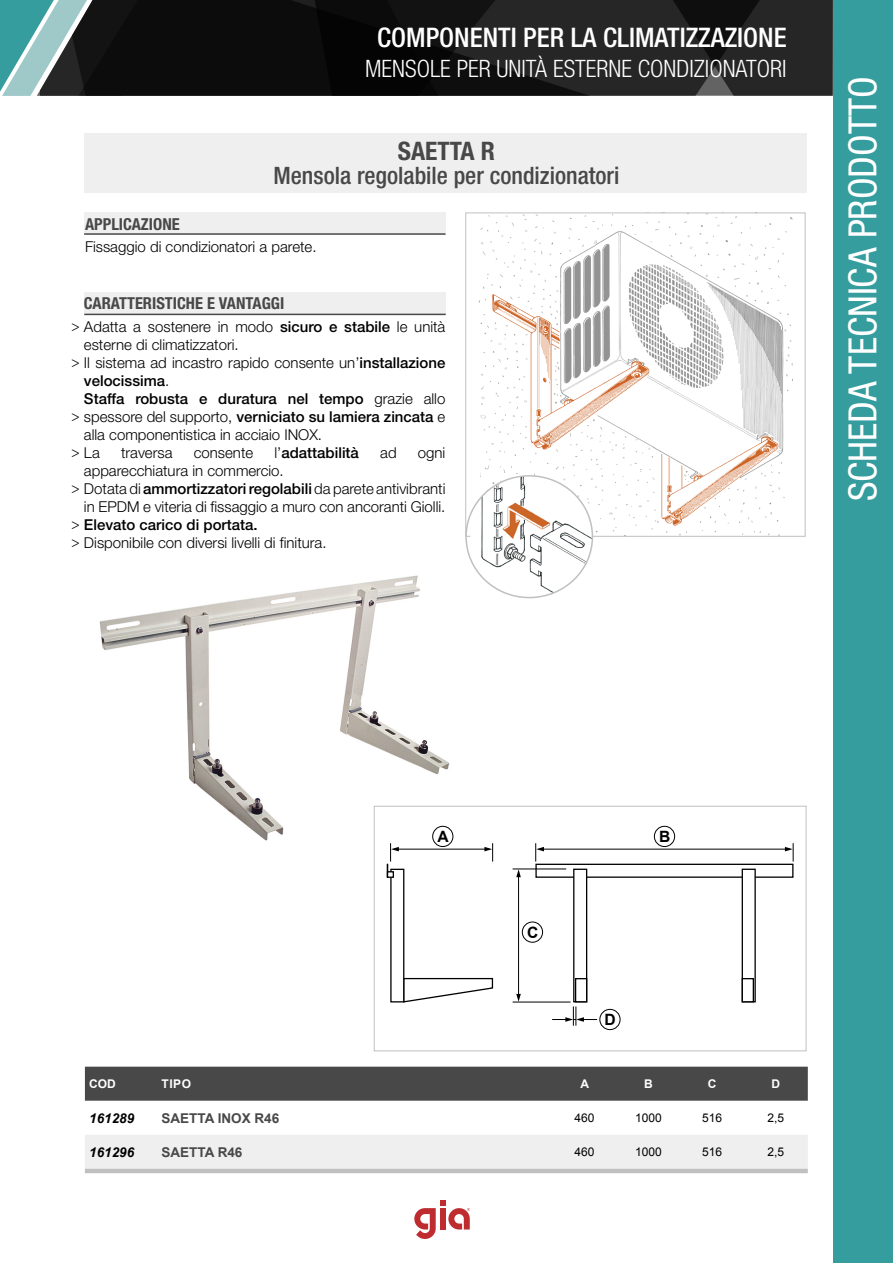
<style>
.page{position:relative;width:893px;height:1263px;background:#fff}
.page>*{position:absolute;margin:0;border:0;box-sizing:border-box;transform-origin:0 0}
.t1{font:condensed 39px "Helvetica Neue LT Std";color:#fff}
.t2{font:500 condensed 27px "Helvetica Neue LT Std";color:#fff}
.t3{font:700 condensed 25.5px "Helvetica Neue LT Std";color:#484848}
.t4{font:300 condensed 24px "Helvetica Neue LT Std";color:#fff}
.t5{font:500 condensed 24px "Helvetica Neue LT Std";color:#484848}
.t6{font:700 condensed 16.5px "Helvetica Neue LT Std";color:#484848}
.t7{font:700 15.6px "Arial";color:#000}
.Stile_di_paragrafo_1{font:300 15px "Helvetica Neue LT Std";color:#000;scale:.9 1}
.Stile_di_paragrafo_1-2{font:300 15px "Helvetica Neue LT Std";color:#000}
.Stile_di_paragrafo_1-3{font:500 15px "Helvetica Neue LT Std";color:#000}
.t8{font:700 13.5px "Arial";color:#484848}
.t9{font:italic 700 13.5px "Arial";color:#000}
.t10{font:12px "Arial";color:#000}
.t11{font:700 12px "Arial";letter-spacing:.05em;color:#fff}
.s1{font-weight:300}
.s2{font-weight:500}
</style>
<div class="page">
<svg style="left:87px;top:0;width:741px;height:96px;background:#171717"></svg>
<div style="left:833px;top:0;width:60px;height:1263px;background:#359d9d"></div>
<svg style="left:414px;top:1200px;width:56px;height:39px"></svg>
<svg style="left:0;top:0;width:87px;height:96px;background:#699696"></svg>
<img style="left:99px;top:575px;width:388px;height:281px">
<img style="left:479px;top:215px;width:314px;height:320px">
<div style="left:465px;top:213px;width:340px;height:324px;border:1px solid #c0c0c0"></div>
<div style="left:535px;top:864px;width:258px;height:14px;background:#fff;border:1px solid #000"></div>
<div style="left:573px;top:869px;width:14px;height:133px;background:#fff;border:1px solid #000"></div>
<div style="left:575px;top:978px;width:12px;height:24px;background:#fff;border:1px solid #000"></div>
<div style="left:742px;top:869px;width:14px;height:133px;background:#fff;border:1px solid #000"></div>
<div style="left:742px;top:978px;width:12px;height:24px;background:#fff;border:1px solid #000"></div>
<svg style="left:402px;top:977px;width:92px;height:26px"></svg>
<div style="left:390px;top:869px;width:14px;height:133px;background:#fff;border:1px solid #000"></div>
<hr style="left:513px;top:869px;width:53px;height:1px;background:#000">
<hr style="left:513px;top:1002px;width:58px;height:1px;background:#000">
<hr style="left:518px;top:871px;width:1px;height:125px;background:#000">
<svg style="left:516px;top:994px;width:5px;height:8px"></svg>
<svg style="left:516px;top:869px;width:5px;height:8px"></svg>
<hr style="left:543px;top:849px;width:244px;height:1px;background:#000">
<svg style="left:535px;top:843px;width:9px;height:18px"></svg>
<svg style="left:785px;top:843px;width:9px;height:18px"></svg>
<div style="left:654px;top:826px;width:21px;height:21px;border:1px solid #000;border-radius:50%"></div>
<hr style="left:398px;top:849px;width:88px;height:1px;background:#000">
<svg style="left:387px;top:843px;width:12px;height:35px"></svg>
<svg style="left:484px;top:843px;width:9px;height:18px"></svg>
<div style="left:432px;top:826px;width:21px;height:21px;border:1px solid #000;border-radius:50%"></div>
<div style="left:522px;top:922px;width:21px;height:20px;border:1px solid #000;border-radius:50%"></div>
<svg style="left:552px;top:1006px;width:45px;height:20px"></svg>
<div style="left:599px;top:1009px;width:21px;height:21px;border:1px solid #000;border-radius:50%"></div>
<div style="left:374px;top:806px;width:432px;height:245px;border:1px solid #c0c0c0"></div>
<div style="left:85px;top:1067px;width:723px;height:34px;background:#484848"></div>
<svg style="left:85px;top:1135px;width:723px;height:38px"></svg>
<img style="left:470px;top:476px;width:122px;height:121px">
<div style="left:84px;top:213px;width:362px;height:21px;background:#efefef"></div>
<div style="left:84px;top:292px;width:362px;height:21px;background:#efefef"></div>
<div style="left:84px;top:134px;width:723px;height:59px;background:#efefef"></div>
<hr style="left:84px;top:314px;width:362px;height:1px;background:#484848">
<hr style="left:84px;top:233px;width:362px;height:2px;background:#484848">
<div style="left:289px;top:788px;width:72px;height:73px;background:#fff"></div>
<p class="t2" style="left:377px;top:21px;width:411px">COMPONENTI PER LA CLIMATIZZAZIONE</p>
<p class="t4" style="left:365px;top:55px;width:423px">MENSOLE PER UNITÀ ESTERNE CONDIZIONATORI</p>
<p class="t3" style="left:398px;top:135px;width:99px">SAETTA R</p>
<p class="t5" style="left:274px;top:161px;width:347px">Mensola regolabile per condizionatori</p>
<p class="t6" style="left:85px;top:214px;width:96px">APPLICAZIONE</p>
<p class="Stile_di_paragrafo_1-2" style="left:85px;top:238px;width:233px">Fissaggio di condizionatori a parete.</p>
<p class="t6" style="left:84px;top:293px;width:202px">CARATTERISTICHE E VANTAGGI</p>
<p class="Stile_di_paragrafo_1-2" style="left:84px;top:335px;width:156px">esterne di climatizzatori.</p>
<p class="Stile_di_paragrafo_1-3" style="left:84px;top:371px;width:87px">velocissima<span class="s1">.</span></p>
<p class="Stile_di_paragrafo_1-3" style="left:84px;top:389px;width:363px">Staffa robusta e duratura nel tempo <span class="s1">grazie allo</span></p>
<p class="Stile_di_paragrafo_1-2" style="left:84px;top:425px;width:240px">alla componentistica in acciaio INOX.</p>
<p class="Stile_di_paragrafo_1-2" style="left:121px;top:443px;width:53px">traversa</p>
<p class="Stile_di_paragrafo_1-2" style="left:194px;top:443px;width:61px">consente</p>
<p class="Stile_di_paragrafo_1-3" style="left:274px;top:443px;width:86px"><span class="s1">l’</span>adattabilità</p>
<p class="Stile_di_paragrafo_1-2" style="left:380px;top:443px;width:18px">ad</p>
<p class="Stile_di_paragrafo_1-2" style="left:418px;top:443px;width:29px">ogni</p>
<p class="Stile_di_paragrafo_1-2" style="left:84px;top:461px;width:201px">apparecchiatura in commercio.</p>
<p class="Stile_di_paragrafo_1-2" style="left:84px;top:497px;width:363px">in EPDM e viteria di fissaggio a muro con ancoranti Giolli.</p>
<p class="Stile_di_paragrafo_1" style="left:71px;top:317px;width:417px">&gt; Adatta a sostenere in modo <span class="s2">sicuro e stabile</span> le unità</p>
<p class="Stile_di_paragrafo_1" style="left:71px;top:353px;width:417px">&gt; Il sistema ad incastro rapido consente un’<span class="s2">installazione</span></p>
<p class="Stile_di_paragrafo_1-3" style="left:71px;top:407px;width:376px"><span class="s1">&gt; spessore del supporto,</span> verniciato su lamiera zincata <span class="s1">e</span></p>
<p class="Stile_di_paragrafo_1" style="left:71px;top:443px;width:33px">&gt; La</p>
<p class="Stile_di_paragrafo_1" style="left:71px;top:479px;width:417px">&gt; Dotata di <span class="s2">ammortizzatori regolabili</span> da parete antivibranti</p>
<p class="Stile_di_paragrafo_1-3" style="left:71px;top:515px;width:188px"><span class="s1">&gt;</span> Elevato carico di portata.</p>
<p class="Stile_di_paragrafo_1" style="left:71px;top:533px;width:285px">&gt; Disponibile con diversi livelli di finitura.</p>
<p class="t1" style="left:840px;top:501px;width:426px;rotate:-90deg">SCHEDA TECNICA PRODOTTO</p>
<p class="t7" style="left:437px;top:826px;width:13px">A</p>
<p class="t7" style="left:659px;top:826px;width:13px">B</p>
<p class="t7" style="left:527px;top:922px;width:13px">C</p>
<p class="t7" style="left:605px;top:1009px;width:13px">D</p>
<p class="t11" style="left:89px;top:1076px;width:28px">COD</p>
<p class="t11" style="left:161px;top:1076px;width:31px">TIPO</p>
<p class="t11" style="left:580px;top:1076px;width:10px">A</p>
<p class="t11" style="left:644px;top:1076px;width:10px">B</p>
<p class="t11" style="left:708px;top:1076px;width:10px">C</p>
<p class="t11" style="left:772px;top:1076px;width:10px">D</p>
<p class="t9" style="left:89px;top:1109px;width:47px">161289</p>
<p class="t8" style="left:161px;top:1109px;width:119px">SAETTA INOX R46</p>
<p class="t10" style="left:575px;top:1110px;width:22px">460</p>
<p class="t10" style="left:635px;top:1110px;width:28px">1000</p>
<p class="t10" style="left:702px;top:1110px;width:22px">516</p>
<p class="t10" style="left:768px;top:1110px;width:18px">2,5</p>
<p class="t9" style="left:89px;top:1143px;width:47px">161296</p>
<p class="t8" style="left:161px;top:1143px;width:83px">SAETTA R46</p>
<p class="t10" style="left:575px;top:1144px;width:22px">460</p>
<p class="t10" style="left:635px;top:1144px;width:28px">1000</p>
<p class="t10" style="left:702px;top:1144px;width:22px">516</p>
<p class="t10" style="left:768px;top:1144px;width:18px">2,5</p>
</div>
